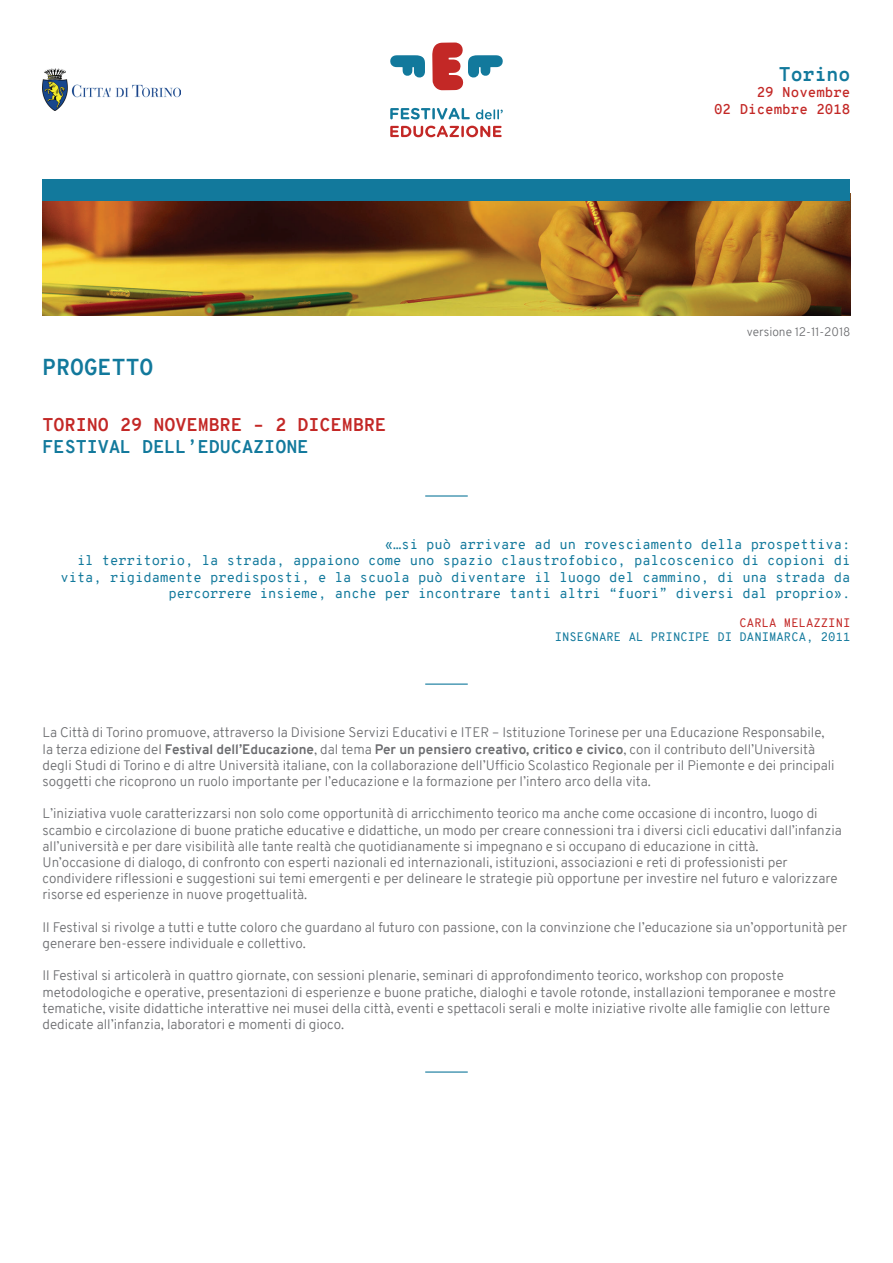
<style>
.page{position:relative;width:893px;height:1263px;background:#fff}
.page>*{position:absolute;margin:0;border:0;box-sizing:border-box;transform-origin:0 0}
.t1{font:700 22.5px "Overpass Mono";color:#12799c}
.t2{font:700 19.35px "Overpass Mono";color:#12799c}
.t3{font:700 18px "Overpass Mono";color:#c32826}
.t4{font:700 18px "Overpass Mono";color:#12799c}
.t5{font:600 13.8px/16.6px "Overpass Mono";color:#c32826;text-align:right}
.t6{font:300 13.5px/16.2px "Overpass";color:#6c6d70}
.t7{font:13.5px/16.2px "Overpass Mono";color:#12799c;text-align:right}
.t8{font:12px "Overpass Mono";color:#12799c}
.t9{font:300 12px "Overpass";color:#6c6d70}
.t10{font:12px "Overpass Mono";color:#c32826}
.s1{font-weight:700}
</style>
<div class="page">
<img style="left:43px;top:69px;width:138px;height:42px">
<svg style="left:390px;top:55px;width:35px;height:23px"></svg>
<svg style="left:432px;top:43px;width:71px;height:47px"></svg>
<svg style="left:390px;top:126px;width:112px;height:11px"></svg>
<svg style="left:390px;top:108px;width:80px;height:11px"></svg>
<svg style="left:476px;top:109px;width:27px;height:10px"></svg>
<img style="left:43px;top:201px;width:807px;height:115px">
<div style="left:43px;top:180px;width:807px;height:21px;background:#12799c"></div>
<hr style="left:425px;top:495px;width:43px;height:2px;background:#12799c">
<hr style="left:425px;top:683px;width:43px;height:2px;background:#12799c">
<hr style="left:425px;top:1071px;width:43px;height:1px;background:#12799c">
<h2 class="t2" style="left:779px;top:60px;width:73px">Torino</h2>
<p class="t5" style="left:714px;top:84px;width:138px">29 Novembre<br>02 Dicembre 2018</p>
<h1 class="t1" style="left:43px;top:351px;width:112px">PROGETTO</h1>
<h3 class="t3" style="left:43px;top:412px;width:345px">TORINO 29 NOVEMBRE – 2 DICEMBRE</h3>
<h3 class="t4" style="left:43px;top:434px;width:268px">FESTIVAL DELL’EDUCAZIONE</h3>
<p class="t9" style="left:747px;top:323px;width:105px">versione 12-11-2018</p>
<p class="t7" style="left:60px;top:536px;width:792px">«…si può arrivare ad un rovesciamento della prospettiva:<br>il territorio, la strada, appaiono come uno spazio claustrofobico, palcoscenico di copioni di vita, rigidamente predisposti, e la scuola può diventare il luogo del cammino, di una strada da percorrere insieme, anche per incontrare tanti altri “fuori” diversi dal proprio».</p>
<p class="t10" style="left:740px;top:614px;width:112px">CARLA MELAZZINI</p>
<p class="t8" style="left:555px;top:628px;width:297px">INSEGNARE AL PRINCIPE DI DANIMARCA, 2011</p>
<p class="t6" style="left:43px;top:725px;width:793px">La Città di Torino promuove, attraverso la Divisione Servizi Educativi e ITER – Istituzione Torinese per una Educazione Responsabile, la terza edizione del <span class="s1">Festival dell’Educazione</span>, dal tema <span class="s1">Per un pensiero creativo, critico e civico</span>, con il contributo dell’Università degli Studi di Torino e di altre Università italiane, con la collaborazione dell’Ufficio Scolastico Regionale per il Piemonte e dei principali soggetti che ricoprono un ruolo importante per l’educazione e la formazione per l’intero arco della vita.</p>
<p class="t6" style="left:43px;top:806px;width:801px">L’iniziativa vuole caratterizzarsi non solo come opportunità di arricchimento teorico ma anche come occasione di incontro, luogo di scambio e circolazione di buone pratiche educative e didattiche, un modo per creare connessioni tra i diversi cicli educativi dall’infanzia all’università e per dare visibilità alle tante realtà che quotidianamente si impegnano e si occupano di educazione in città.<br>Un’occasione di dialogo, di confronto con esperti nazionali ed internazionali, istituzioni, associazioni e reti di professionisti per condividere riflessioni e suggestioni sui temi emergenti e per delineare le strategie più opportune per investire nel futuro e valorizzare risorse ed esperienze in nuove progettualità.</p>
<p class="t6" style="left:43px;top:919px;width:806px">Il Festival si rivolge a tutti e tutte coloro che guardano al futuro con passione, con la convinzione che l’educazione sia un’opportunità per generare ben-essere individuale e collettivo.</p>
<p class="t6" style="left:43px;top:968px;width:795px">Il Festival si articolerà in quattro giornate, con sessioni plenarie, seminari di approfondimento teorico, workshop con proposte metodologiche e operative, presentazioni di esperienze e buone pratiche, dialoghi e tavole rotonde, installazioni temporanee e mostre tematiche, visite didattiche interattive nei musei della città, eventi e spettacoli serali e molte iniziative rivolte alle famiglie con letture dedicate all’infanzia, laboratori e momenti di gioco.</p>
</div>
